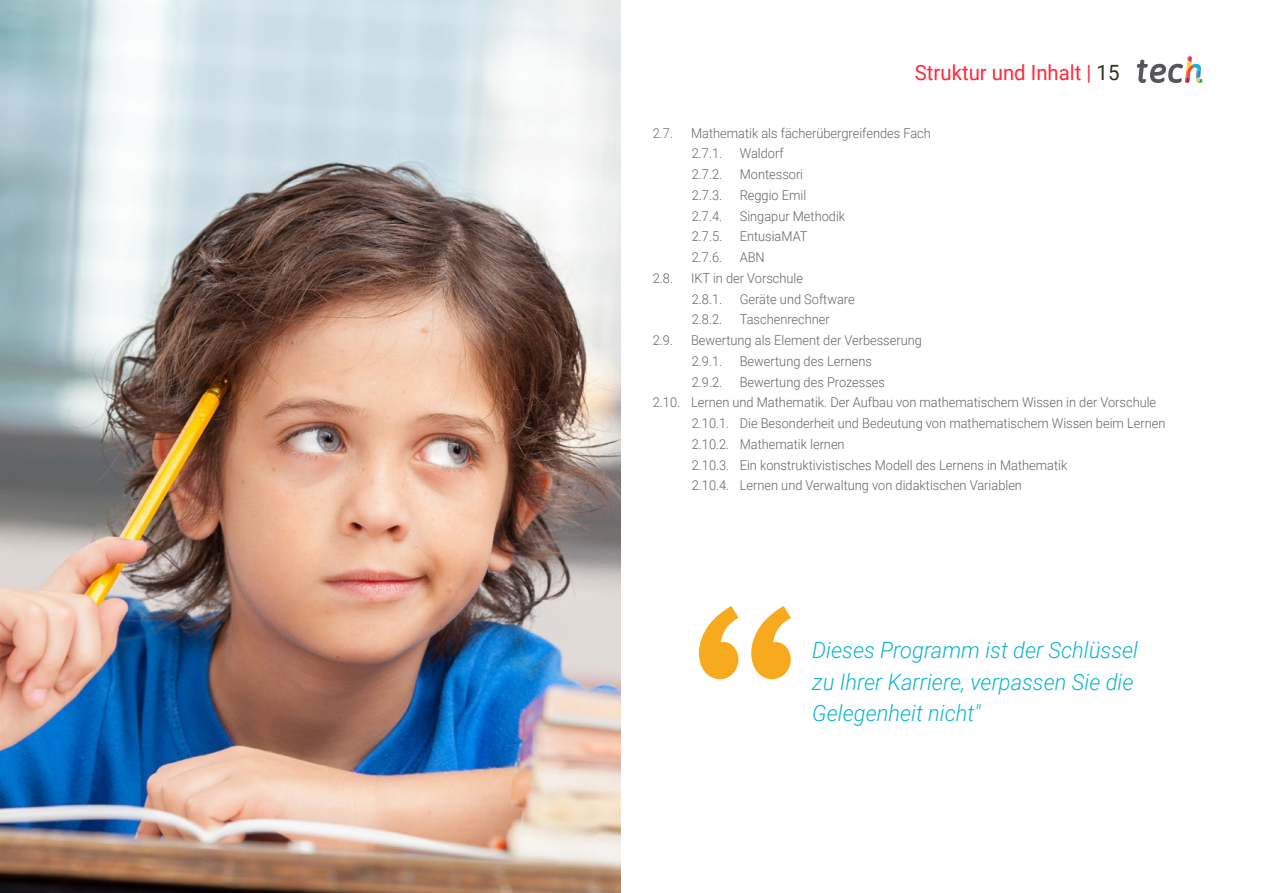
<style>
.page{position:relative;width:1263px;height:893px;background:#fff}
.page>*{position:absolute;margin:0;border:0;box-sizing:border-box;transform-origin:0 0}
.t1{font:italic 300 22.5px/31.5px "Roboto";color:#0fb6cf}
.t2{font:21px "Roboto";color:#ff293a}
.t3{font:300 13.5px/20.7px "Roboto";color:#61646a;scale:.95 1}
.s1{color:#312e20}
</style>
<div class="page">
<svg style="left:1137px;top:56px;width:65px;height:27px"></svg>
<img style="left:0;top:0;width:621px;height:893px">
<svg style="left:699px;top:606px;width:92px;height:73px"></svg>
<h2 class="t2" style="left:915px;top:57px;width:206px">Struktur und Inhalt | <span class="s1">15</span></h2>
<p class="t3" style="left:653px;top:122px;width:23px">2.7.</p>
<p class="t3" style="left:691px;top:122px;width:254px">Mathematik als fächerübergreifendes Fach<br>2.7.1.</p>
<p class="t3" style="left:740px;top:143px;width:48px">Waldorf</p>
<p class="t3" style="left:692px;top:164px;width:34px">2.7.2.</p>
<p class="t3" style="left:740px;top:164px;width:68px">Montessori</p>
<p class="t3" style="left:692px;top:184px;width:34px">2.7.3.</p>
<p class="t3" style="left:740px;top:184px;width:72px">Reggio Emil</p>
<p class="t3" style="left:692px;top:205px;width:34px">2.7.4.</p>
<p class="t3" style="left:740px;top:205px;width:112px">Singapur Methodik</p>
<p class="t3" style="left:692px;top:226px;width:34px">2.7.5.</p>
<p class="t3" style="left:740px;top:226px;width:73px">EntusiaMAT</p>
<p class="t3" style="left:692px;top:247px;width:34px">2.7.6.</p>
<p class="t3" style="left:740px;top:247px;width:28px">ABN</p>
<p class="t3" style="left:653px;top:267px;width:23px">2.8.</p>
<p class="t3" style="left:691px;top:267px;width:119px">IKT in der Vorschule<br>2.8.1.</p>
<p class="t3" style="left:740px;top:288px;width:123px">Geräte und Software</p>
<p class="t3" style="left:692px;top:309px;width:34px">2.8.2.</p>
<p class="t3" style="left:740px;top:309px;width:96px">Taschenrechner</p>
<p class="t3" style="left:653px;top:330px;width:23px">2.9.</p>
<p class="t3" style="left:691px;top:330px;width:245px">Bewertung als Element der Verbesserung<br>2.9.1.</p>
<p class="t3" style="left:740px;top:350px;width:141px">Bewertung des Lernens</p>
<p class="t3" style="left:692px;top:371px;width:34px">2.9.2.</p>
<p class="t3" style="left:740px;top:371px;width:154px">Bewertung des Prozesses</p>
<p class="t3" style="left:653px;top:392px;width:531px">2.10. Lernen und Mathematik. Der Aufbau von mathematischem Wissen in der Vorschule</p>
<p class="t3" style="left:692px;top:413px;width:500px">2.10.1. Die Besonderheit und Bedeutung von mathematischem Wissen beim Lernen</p>
<p class="t3" style="left:692px;top:433px;width:162px">2.10.2. Mathematik lernen</p>
<p class="t3" style="left:692px;top:454px;width:397px">2.10.3. Ein konstruktivistisches Modell des Lernens in Mathematik</p>
<p class="t3" style="left:692px;top:475px;width:349px">2.10.4. Lernen und Verwaltung von didaktischen Variablen</p>
<h1 class="t1" style="left:812px;top:634px;width:327px">Dieses Programm ist der Schlüssel zu Ihrer Karriere, verpassen Sie die<br>Gelegenheit nicht"</h1>
</div>
